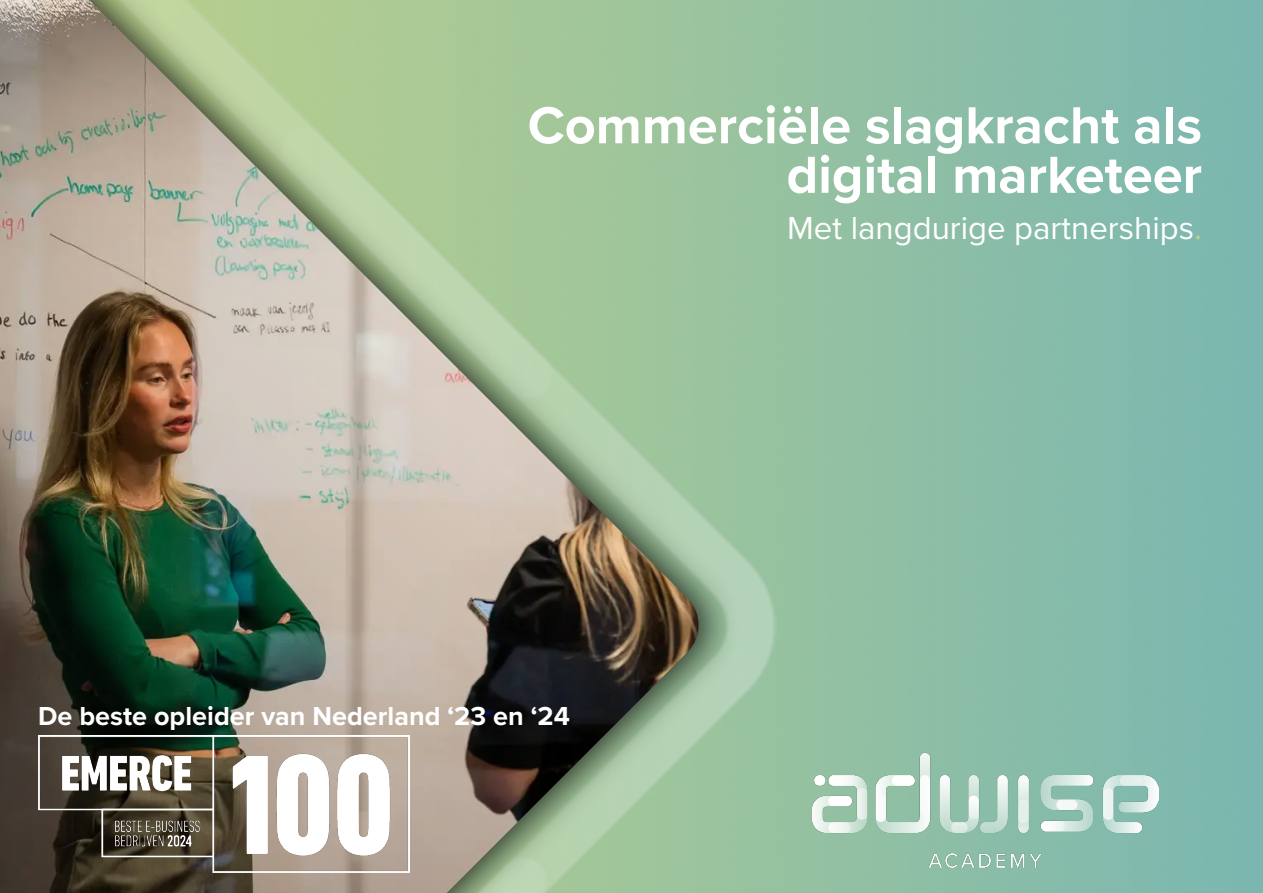
<style>
.page{position:relative;width:1263px;height:893px;background:#fff}
.page>*{position:absolute;margin:0;border:0;box-sizing:border-box;transform-origin:0 0}
.t1{font:700 54px/49.5px "Proxima Nova";color:#fff;text-align:right}
.t2{font:33px "Proxima Nova";color:#fff}
.t3{font:700 27px "Proxima Nova";color:#fff}
.s1{font-size:34.5px;color:#bbd08c}
</style>
<div class="page">
<div style="left:739px;top:0;width:89px;height:893px;background:#96c2a1"></div>
<div style="left:0;top:0;width:739px;height:893px;background:#000;opacity:.75"></div>
<img style="left:0;top:0;width:702px;height:893px">
<img style="left:811px;top:753px;width:347px;height:114px">
<img style="left:38px;top:736px;width:372px;height:136px">
<p class="t1" style="left:528px;top:99px;width:676px">Commerciële slagkracht als digital marketeer</p>
<p class="t3" style="left:38px;top:696px;width:533px">De beste opleider van Nederland ‘23 en ‘24</p>
<p class="t2" style="left:787px;top:203px;width:416px">Met langdurige partnerships<span class="s1">.</span></p>
</div>
